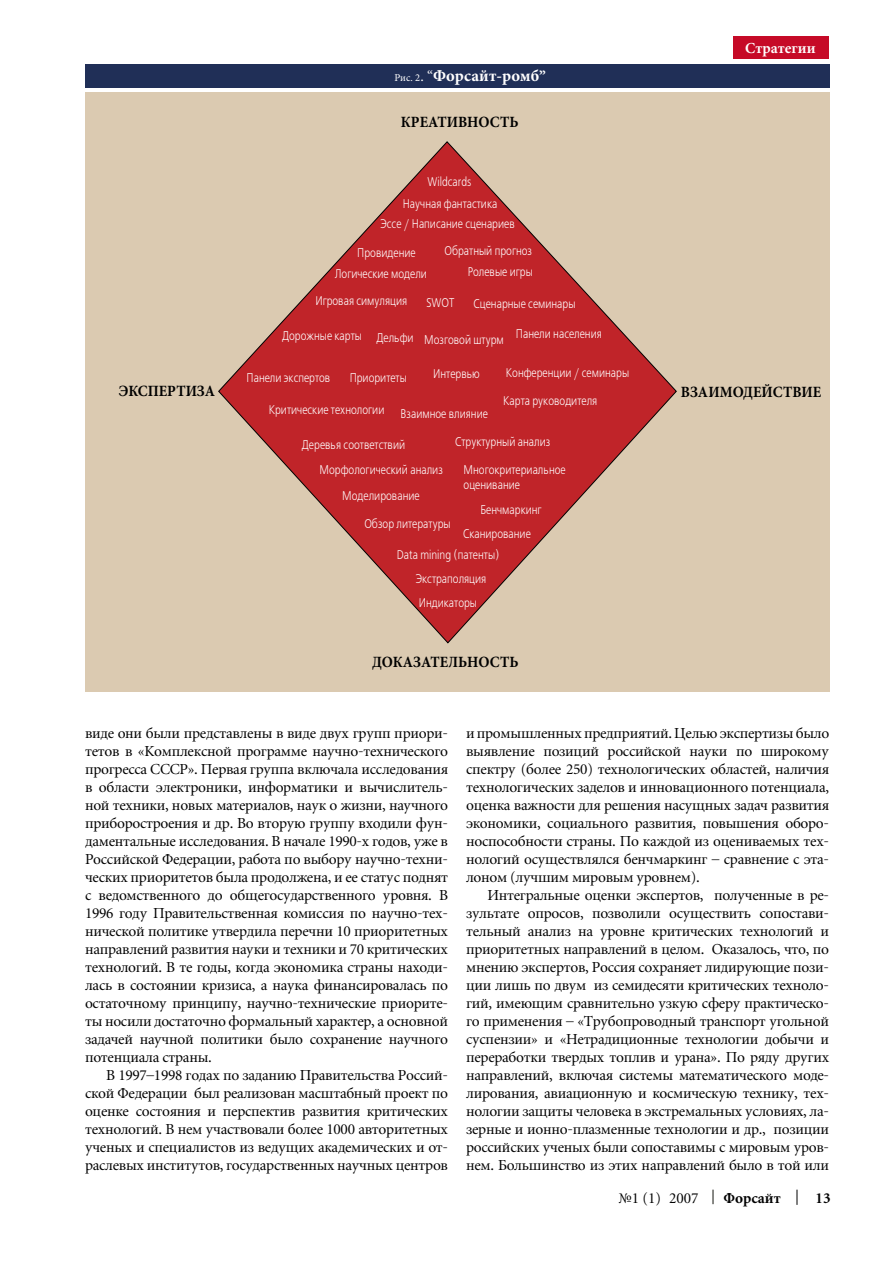
<style>
.page{position:relative;width:893px;height:1263px;background:#fff}
.page>*{position:absolute;margin:0;border:0;box-sizing:border-box;transform-origin:0 0}
.t1{font:700 16.5px "Minion Pro";letter-spacing:.005em;color:#fff}
.t2{font:700 15.75px "Minion Pro";color:#000;scale:.93 1}
.t3{font:15px/18px "Miniature";letter-spacing:-.02em;color:#000;text-align:justify}
.t4{font:700 15px "Miniature";color:#000}
.t5{font:700 15px "Miniature";color:#fff}
.t6{font:12.6px/21.5px "Free Set C";color:#fff;scale:.81 1}
.s1{font-weight:400;font-size:10.5px}
.s2{font-weight:400;font-size:15px}
.s3{font-size:15px}
</style>
<div class="page">
<svg style="left:713px;top:1189px;width:1px;height:15px"></svg>
<svg style="left:797px;top:1189px;width:1px;height:16px"></svg>
<div style="left:85px;top:64px;width:744px;height:24px;background:#202f57"></div>
<div style="left:733px;top:36px;width:96px;height:23px;background:#c60a27"></div>
<div style="left:85px;top:92px;width:744px;height:599px;background:#dbcab1"></div>
<svg style="left:218px;top:141px;width:459px;height:503px"></svg>
<p class="t1" style="left:394px;top:66px;width:153px"><span class="s1">Рис. 2</span><span class="s2">. “</span>Форсайт-ромб<span class="s3">”</span></p>
<p class="t2" style="left:401px;top:113px;width:128px">КРЕАТИВНОСТЬ</p>
<p class="t5" style="left:745px;top:40px;width:72px">Стратегии</p>
<p class="t6" style="left:380px;top:171px;width:167px;text-align:center">Wildcards<br>Научная фантастика<br>Эссе / Написание сценариев</p>
<p class="t6" style="left:357px;top:243px;width:74px">Провидение</p>
<p class="t6" style="left:444px;top:241px;width:110px">Обратный прогноз</p>
<p class="t6" style="left:335px;top:264px;width:115px">Логические модели</p>
<p class="t6" style="left:468px;top:262px;width:82px">Ролевые игры</p>
<p class="t6" style="left:315px;top:291px;width:115px">Игровая симуляция</p>
<p class="t6" style="left:426px;top:292px;width:36px">SWOT</p>
<p class="t6" style="left:474px;top:293px;width:127px">Сценарные семинары</p>
<p class="t6" style="left:282px;top:326px;width:396px">Дорожные карты Дельфи Мозговой штурм Панели населения</p>
<p class="t6" style="left:247px;top:367px;width:105px">Панели экспертов</p>
<p class="t6" style="left:350px;top:367px;width:72px">Приоритеты</p>
<p class="t6" style="left:433px;top:363px;width:59px">Интервью</p>
<p class="t6" style="left:506px;top:362px;width:154px">Конференции / семинары</p>
<p class="t6" style="left:269px;top:400px;width:144px">Критические технологии</p>
<p class="t6" style="left:401px;top:404px;width:109px">Взаимное влияние</p>
<p class="t2" style="left:119px;top:381px;width:105px">ЭКСПЕРТИЗА</p>
<p class="t2" style="left:681px;top:382px;width:153px">ВЗАИМОДЕЙСТВИЕ</p>
<p class="t6" style="left:503px;top:390px;width:118px">Карта руководителя</p>
<p class="t6" style="left:302px;top:434px;width:129px">Деревья соответствий</p>
<p class="t6" style="left:455px;top:431px;width:119px">Структурный анализ</p>
<p class="t6" style="left:320px;top:460px;width:154px">Морфологический анализ</p>
<p class="t6" style="left:464px;top:463px;width:128px;line-height:15.3px">Многокритериальное оценивание</p>
<p class="t6" style="left:342px;top:485px;width:97px">Моделирование</p>
<p class="t6" style="left:480px;top:499px;width:77px">Бенчмаркинг</p>
<p class="t6" style="left:364px;top:513px;width:108px">Обзор литературы</p>
<p class="t6" style="left:397px;top:524px;width:167px;line-height:20.5px;text-indent:66px">Сканирование<br>Data mining (патенты)</p>
<p class="t6" style="left:416px;top:568px;width:89px;line-height:23.2px">Экстраполяция<br>Индикаторы</p>
<p class="t2" style="left:372px;top:652px;width:159px">ДОКАЗАТЕЛЬНОСТЬ</p>
<p class="t3" style="left:85px;top:725px;width:365px">виде они были представлены в виде двух групп приори&shy;тетов в «Комплексной программе научно-технического прогресса СССР». Первая группа включала исследования в области электроники, информатики и вычислитель&shy;ной техники, новых материалов, наук о жизни, научного приборостроения и др. Во вторую группу входили фун&shy;даментальные исследования. В начале 1990-х годов, уже в Российской Федерации, работа по выбору научно-техни&shy;ческих приоритетов была продолжена, и ее статус поднят с ведомственного до общегосударственного уровня. В 1996 году Правительственная комиссия по научно-тех&shy;нической политике утвердила перечни 10 приоритетных направлений развития науки и техники и 70 критических технологий. В те годы, когда экономика страны находи&shy;лась в состоянии кризиса, а наука финансировалась по остаточному принципу, научно-технические приорите&shy;ты носили достаточно формальный характер, а основной задачей научной политики было сохранение научного потенциала страны.</p>
<p class="t3" style="left:85px;top:1067px;width:365px;text-indent:21px">В 1997–1998 годах по заданию Правительства Россий&shy;ской Федерации был реализован масштабный проект по оценке состояния и перспектив развития критических технологий. В нем участвовали более 1000 авторитетных ученых и специалистов из ведущих академических и от&shy;раслевых институтов, государственных научных центров</p>
<p class="t3" style="left:466px;top:725px;width:365px">и промышленных предприятий. Целью экспертизы было выявление позиций российской науки по широкому спектру (более 250) технологических областей, наличия технологических заделов и инновационного потенциала, оценка важности для решения насущных задач развития экономики, социального развития, повышения оборо&shy;носпособности страны. По каждой из оцениваемых тех&shy;нологий осуществлялся бенчмаркинг – сравнение с эта&shy;лоном (лучшим мировым уровнем).</p>
<p class="t3" style="left:466px;top:887px;width:365px;text-indent:21px">Интегральные оценки экспертов, полученные в ре&shy;зультате опросов, позволили осуществить сопостави&shy;тельный анализ на уровне критических технологий и приоритетных направлений в целом. Оказалось, что, по мнению экспертов, Россия сохраняет лидирующие пози&shy;ции лишь по двум из семидесяти критических техноло&shy;гий, имеющим сравнительно узкую сферу практическо&shy;го применения – «Трубопроводный транспорт угольной суспензии» и «Нетрадиционные технологии добычи и переработки твердых топлив и урана». По ряду других направлений, включая системы математического моде&shy;лирования, авиационную и космическую технику, тех&shy;нологии защиты человека в экстремальных условиях, ла&shy;зерные и ионно-плазменные технологии и др., позиции российских ученых были сопоставимы с мировым уров&shy;нем. Большинство из этих направлений было в той или</p>
<p class="t3" style="left:618px;top:1189px;width:82px">№1 (1) 2007</p>
<p class="t4" style="left:723px;top:1190px;width:59px">Форсайт</p>
<p class="t4" style="left:816px;top:1190px;width:8px">13</p>
</div>
